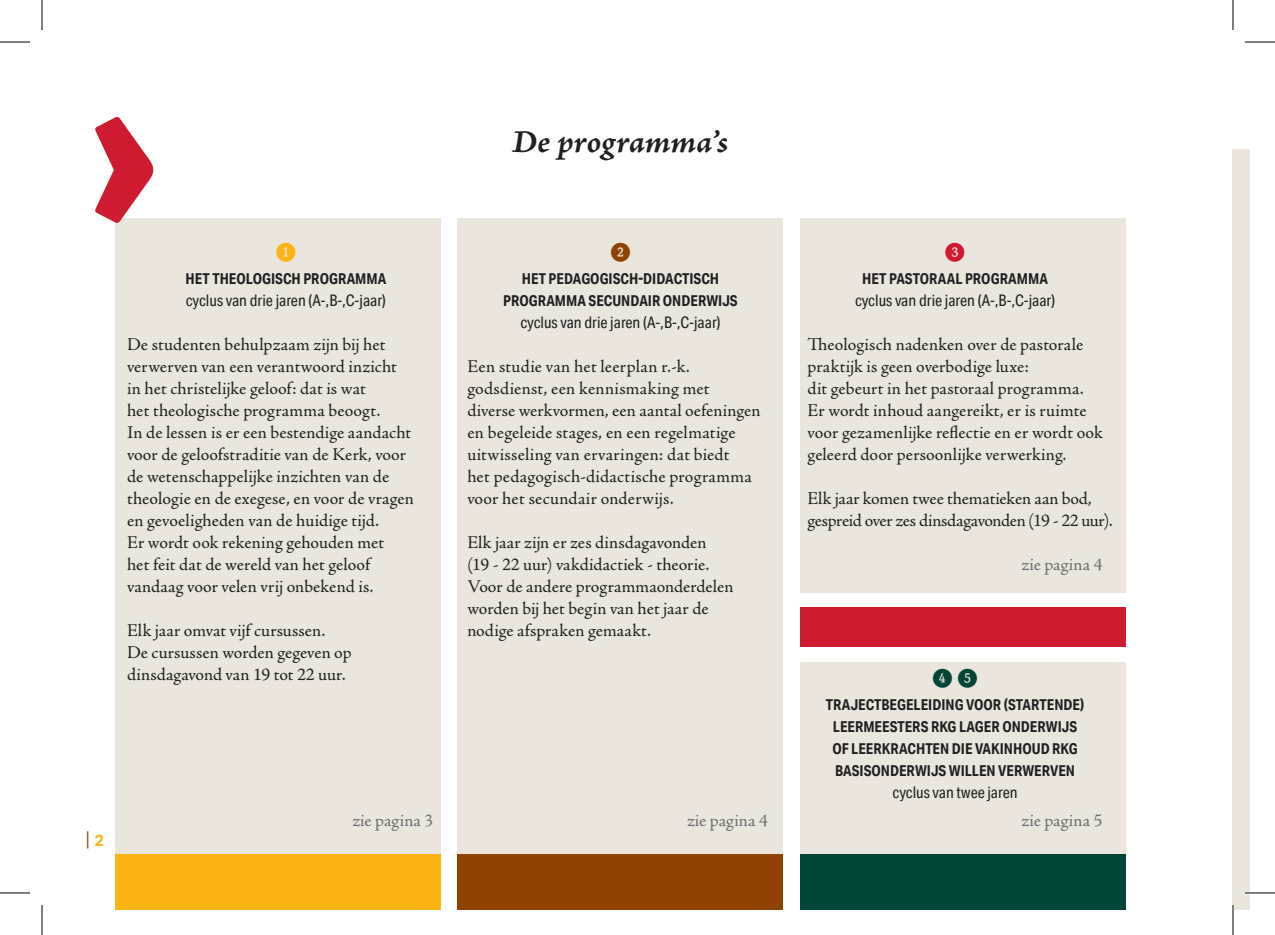
<style>
.page{position:relative;width:1275px;height:935px;background:#fff}
.page>*{position:absolute;margin:0;border:0;box-sizing:border-box;transform-origin:0 0}
.t1{font:32px "Adobe Jenson Pro Bold It Capt";letter-spacing:-.005em;color:#231f20}
.t2{font:300 20px "Aktiv Grotesk";color:#8f4201}
.t3{font:18px/22px "Adobe Jenson Pro";letter-spacing:.005em;color:#231f20}
.t4{font:18px "Adobe Jenson Pro";letter-spacing:.005em;color:#6c6d70}
.t5{font:16px "Aktiv Grotesk Cd";color:#231f20}
.t6{font:700 15px/22px "Aktiv Grotesk Cd";color:#231f20;text-align:center}
.s1{font-weight:700;font-size:16px;color:#fbb316}
</style>
<div class="page">
<div style="left:116px;top:834px;width:325px;height:75px;background:#fbb316"></div>
<div style="left:458px;top:834px;width:325px;height:75px;background:#8f4201"></div>
<div style="left:800px;top:834px;width:325px;height:75px;background:#004535"></div>
<div style="left:116px;top:218px;width:325px;height:635px;background:#eae5dd"></div>
<div style="left:458px;top:218px;width:325px;height:635px;background:#eae5dd"></div>
<div style="left:800px;top:218px;width:325px;height:374px;background:#eae5dd"></div>
<div style="left:800px;top:661px;width:325px;height:192px;background:#eae5dd"></div>
<div style="left:800px;top:607px;width:325px;height:40px;background:#ce1b31"></div>
<div style="left:1233px;top:150px;width:17px;height:759px;background:#eae5dd"></div>
<hr style="left:1245px;top:891px;width:30px;height:3px;background:#fff">
<hr style="left:1231px;top:904px;width:3px;height:30px;background:#fff">
<hr style="left:0;top:42px;width:30px;height:1px;background:#000">
<hr style="left:1245px;top:42px;width:30px;height:1px;background:#000">
<hr style="left:0;top:892px;width:30px;height:1px;background:#000">
<hr style="left:1245px;top:892px;width:30px;height:1px;background:#000">
<hr style="left:42px;top:0;width:1px;height:30px;background:#000">
<hr style="left:42px;top:904px;width:1px;height:30px;background:#000">
<hr style="left:1232px;top:0;width:1px;height:30px;background:#000">
<hr style="left:1232px;top:904px;width:1px;height:30px;background:#000">
<h1 class="t1" style="left:512px;top:123px;width:218px">De programma’s</h1>
<p class="t6" style="left:185px;top:267px;width:202px">HET THEOLOGISCH PROGRAMMA</p>
<p class="t5" style="left:186px;top:291px;width:202px">cyclus van drie jaren (A-,B-,C-jaar)</p>
<p class="t3" style="left:127px;top:334px;width:288px">De studenten behulpzaam zijn bij het verwerven van een verantwoord inzicht in het christelijke geloof: dat is wat<br>het theologische programma beoogt.<br>In de lessen is er een bestendige aandacht voor de geloofstraditie van de Kerk, voor de wetenschappelijke inzichten van de theologie en de exegese, en voor de vragen en gevoeligheden van de huidige tijd.<br>Er wordt ook rekening gehouden met<br>het feit dat de wereld van het geloof vandaag voor velen vrij onbekend is.</p>
<p class="t3" style="left:127px;top:620px;width:226px">Elk jaar omvat vijf cursussen.<br>De cursussen worden gegeven op dinsdagavond van 19 tot 22 uur.</p>
<p class="t6" style="left:503px;top:267px;width:236px">HET PEDAGOGISCH-DIDACTISCH<br>PROGRAMMA SECUNDAIR ONDERWIJS</p>
<p class="t5" style="left:520px;top:313px;width:202px">cyclus van drie jaren (A-,B-,C-jaar)</p>
<p class="t3" style="left:467px;top:356px;width:295px">Een studie van het leerplan r.-k. godsdienst, een kennismaking met diverse werkvormen, een aantal oefeningen en begeleide stages, en een regelmatige uitwisseling van ervaringen: dat biedt<br>het pedagogisch-didactische programma voor het secundair onderwijs.</p>
<p class="t3" style="left:467px;top:532px;width:268px">Elk jaar zijn er zes dinsdagavonden<br>(19 - 22 uur) vakdidactiek - theorie.<br>Voor de andere programmaonderdelen worden bij het begin van het jaar de nodige afspraken gemaakt.</p>
<p class="t2" style="left:86px;top:826px;width:19px">| <span class="s1">2</span></p>
<p class="t4" style="left:352px;top:810px;width:82px">zie pagina 3</p>
<p class="t4" style="left:687px;top:810px;width:82px">zie pagina 4</p>
<p class="t6" style="left:862px;top:267px;width:187px">HET PASTORAAL PROGRAMMA</p>
<p class="t5" style="left:855px;top:291px;width:202px">cyclus van drie jaren (A-,B-,C-jaar)</p>
<p class="t3" style="left:807px;top:334px;width:296px">Theologisch nadenken over de pastorale praktijk is geen overbodige luxe:<br>dit gebeurt in het pastoraal programma.<br>Er wordt inhoud aangereikt, er is ruimte voor gezamenlijke reflectie en er wordt ook geleerd door persoonlijke verwerking.</p>
<p class="t3" style="left:807px;top:488px;width:306px">Elk jaar komen twee thematieken aan bod, gespreid over zes dinsdagavonden (19 - 22 uur).</p>
<p class="t4" style="left:1021px;top:554px;width:82px">zie pagina 4</p>
<p class="t6" style="left:826px;top:693px;width:260px">TRAJECTBEGELEIDING VOOR (STARTENDE)<br>LEERMEESTERS RKG LAGER ONDERWIJS OF LEERKRACHTEN DIE VAKINHOUD RKG BASISONDERWIJS WILLEN VERWERVEN</p>
<p class="t5" style="left:892px;top:783px;width:126px">cyclus van twee jaren</p>
<p class="t4" style="left:1021px;top:810px;width:82px">zie pagina 5</p>
</div>
